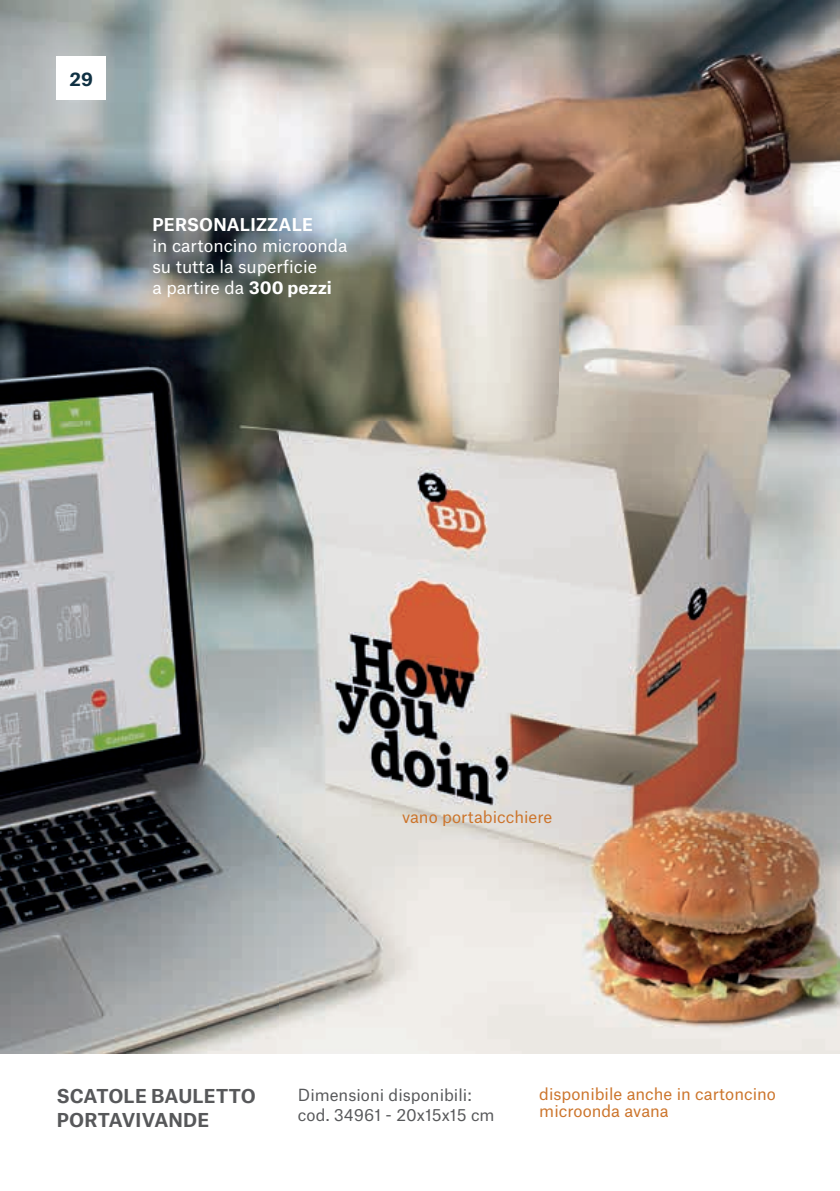
<style>
.page{position:relative;width:840px;height:1191px;background:#fff}
.page>*{position:absolute;margin:0;border:0;box-sizing:border-box;transform-origin:0 0}
.t1{font:700 18.4px/24px "Atlas Grotesk";letter-spacing:.01em;color:#57585a}
.t2{font:700 18px "Atlas Grotesk";color:#0f3143}
.t3{font:17px/21.2px "Atlas Grotesk";color:#fff}
.t4{font:700 17px "Atlas Grotesk";letter-spacing:.01em;color:#fff}
.t5{font:16px/17px "Atlas Grotesk";color:#cc752c}
.t6{font:16px/20px "Atlas Grotesk";color:#57585a}
.s1{font-weight:700}
</style>
<div class="page">
<img style="left:0;top:0;width:839px;height:1053px">
<div style="left:57px;top:57px;width:49px;height:43px;background:#fff"></div>
<p class="t2" style="left:69px;top:64px;width:25px">29</p>
<p class="t4" style="left:152px;top:210px;width:162px">PERSONALIZZALE</p>
<p class="t3" style="left:152px;top:233px;width:196px">in cartoncino microonda su tutta la superficie<br>a partire da <span class="s1">300 pezzi</span></p>
<p class="t5" style="left:402px;top:806px;width:152px">vano portabicchiere</p>
<p class="t1" style="left:57px;top:1081px;width:200px">SCATOLE BAULETTO<br>PORTAVIVANDE</p>
<p class="t6" style="left:298px;top:1083px;width:198px">Dimensioni disponibili: cod. 34961 - 20x15x15 cm</p>
<p class="t5" style="left:539px;top:1083px;width:238px">disponibile anche in cartoncino microonda avana</p>
</div>
